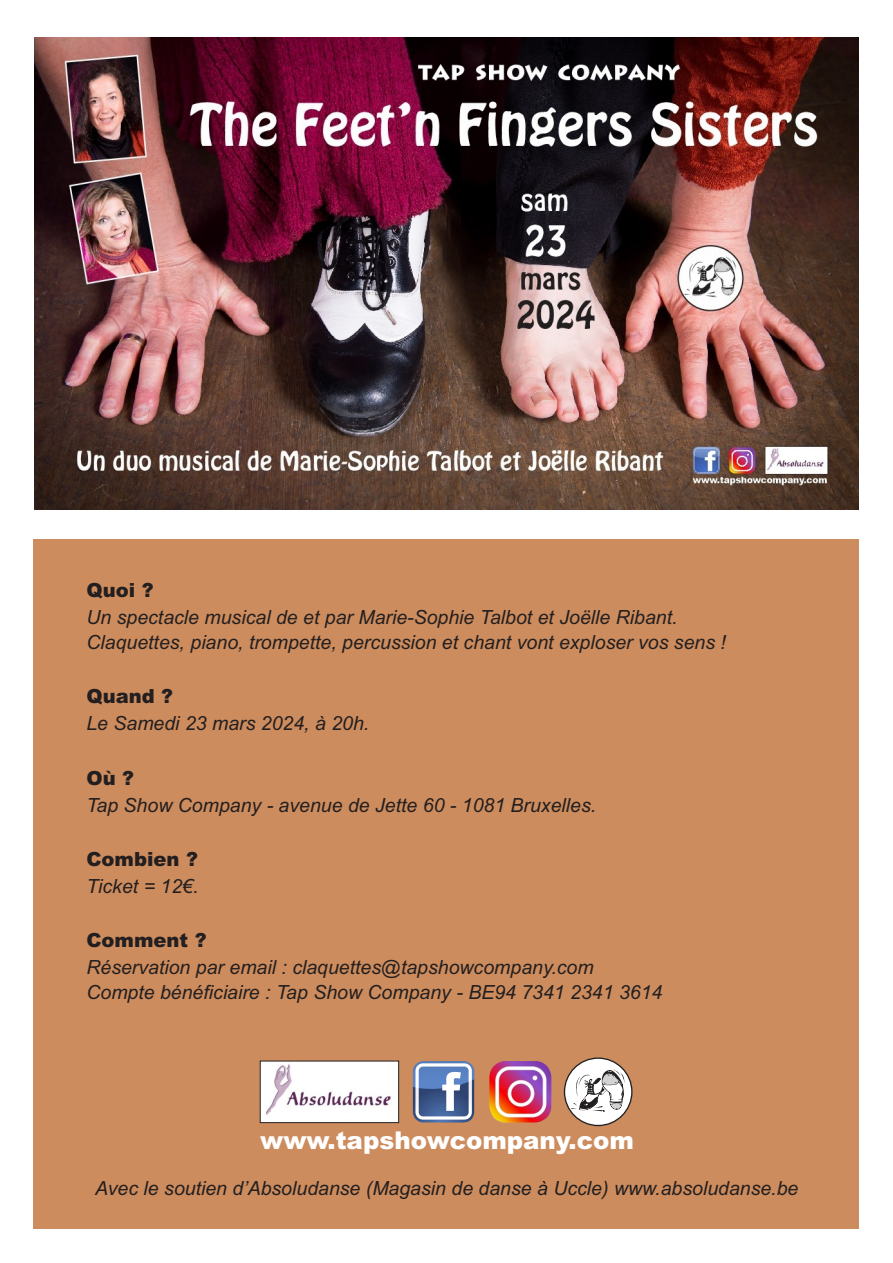
<style>
.page{position:relative;width:893px;height:1263px;background:#fff}
.page>*{position:absolute;margin:0;border:0;box-sizing:border-box;transform-origin:0 0}
.t1{font:900 24.45px "Arial";color:#fff}
.t2{font:italic 19.5px/24.9px "Arial";color:#231f20}
.t3{font:900 19.5px "Arial";color:#231f20}
</style>
<div class="page">
<div style="left:34px;top:540px;width:825px;height:689px;background:#cd8c5d"></div>
<img style="left:262px;top:1063px;width:135px;height:58px">
<div style="left:260px;top:1061px;width:139px;height:62px;border:1px solid #231f20"></div>
<svg style="left:564px;top:1057px;width:69px;height:69px"></svg>
<img style="left:413px;top:1061px;width:61px;height:62px">
<img style="left:489px;top:1061px;width:62px;height:61px">
<img style="left:34px;top:37px;width:825px;height:473px">
<p class="t3" style="left:86px;top:583px;width:69px">Quoi ?</p>
<p class="t2" style="left:86px;top:607px;width:641px">Un spectacle musical de et par Marie-Sophie Talbot et Joëlle Ribant.<br>Claquettes, piano, trompette, percussion et chant vont exploser vos sens !</p>
<p class="t3" style="left:86px;top:689px;width:88px">Quand ?</p>
<p class="t2" style="left:86px;top:713px;width:284px">Le Samedi 23 mars 2024, à 20h.</p>
<p class="t3" style="left:86px;top:771px;width:49px">Où ?</p>
<p class="t2" style="left:86px;top:794px;width:511px">Tap Show Company - avenue de Jette 60 - 1081 Bruxelles.</p>
<p class="t3" style="left:86px;top:852px;width:113px">Combien ?</p>
<p class="t2" style="left:86px;top:875px;width:114px">Ticket = 12€.</p>
<p class="t3" style="left:86px;top:933px;width:122px">Comment ?</p>
<p class="t2" style="left:86px;top:956px;width:577px">Réservation par email : claquettes@tapshowcompany.com<br>Compte bénéficiaire : Tap Show Company - BE94 7341 2341 3614</p>
<p class="t1" style="left:260px;top:1131px;width:375px">www.tapshowcompany.com</p>
<p class="t2" style="left:95px;top:1177px;width:705px">Avec le soutien d’Absoludanse (Magasin de danse à Uccle) www.absoludanse.be</p>
</div>
